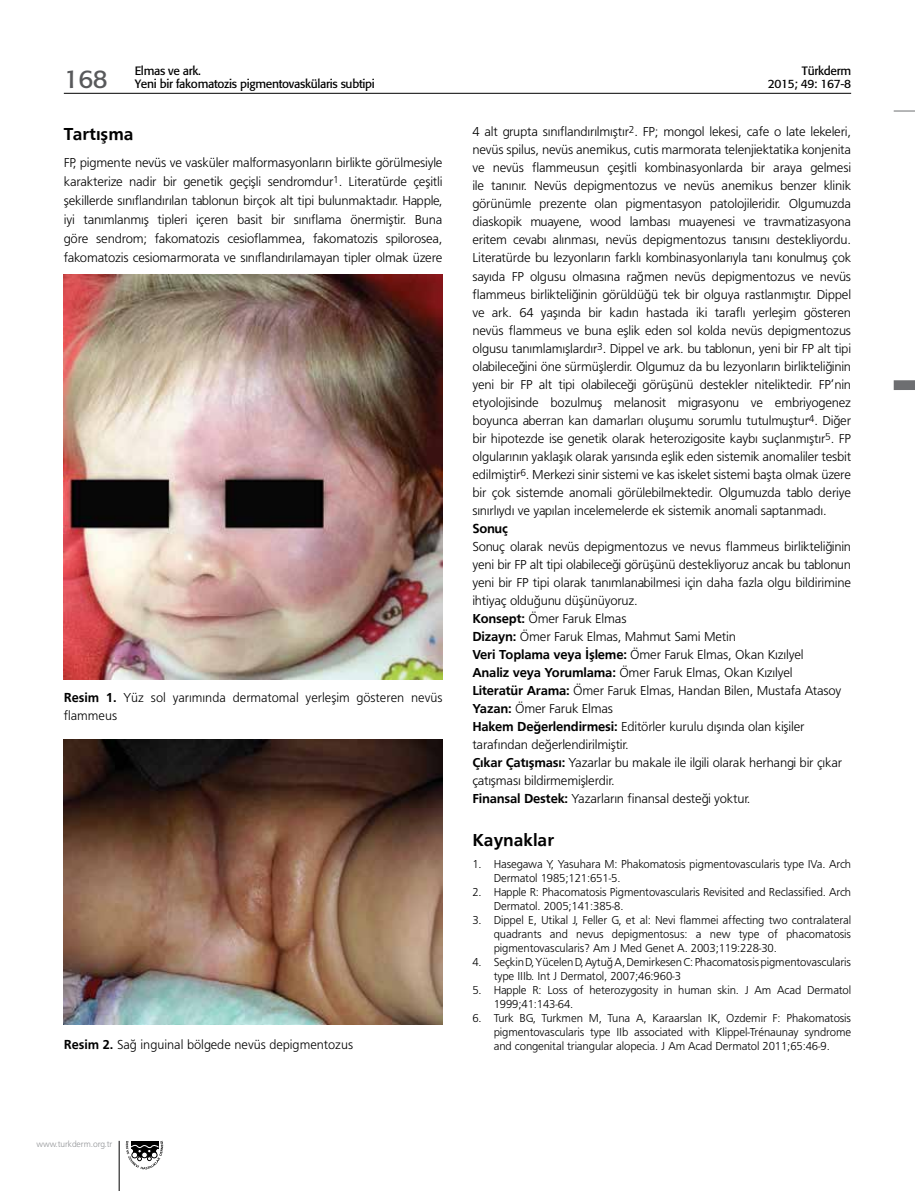
<style>
.page{position:relative;width:915px;height:1191px;background:#fff}
.page>*{position:absolute;margin:0;border:0;box-sizing:border-box;transform-origin:0 0}
.t1{font:25.5px "Formata Tr";color:#58595b}
.t2{font:18px "Frugal Bold Tr";color:#000}
.t3{font:13.5px/18px "Frugal Normal Tr";letter-spacing:-.015em;color:#000;text-align:justify}
.t4{font:13.5px "Frugal Bold Tr";letter-spacing:-.015em;color:#000}
.t5{font:12px/14px "Frugal Normal Tr";letter-spacing:-.01em;color:#000}
.t6{font:12px/12.8px "Formata Tr";letter-spacing:-.025em;color:#000;text-align:right}
.t7{font:9px "Frugal Normal Tr";letter-spacing:-.01em;color:#939598}
.s1{font-family:"Frugal Bold Tr"}
</style>
<div class="page">
<svg style="left:126px;top:1140px;width:37px;height:29px"></svg>
<hr style="left:119px;top:1140px;width:1px;height:51px;background:#000">
<hr style="left:64px;top:93px;width:786px;height:1px;background:#000">
<img style="left:64px;top:275px;width:378px;height:405px">
<img style="left:64px;top:739px;width:378px;height:286px">
<svg style="left:893px;top:111px;width:21px;height:1px"></svg>
<svg style="left:893px;top:380px;width:21px;height:10px"></svg>
<p class="t6" style="left:135px;top:65px;width:241px;text-align:left">Elmas ve ark.<br>Yeni bir fakomatozis pigmentovaskülaris subtipi</p>
<h1 class="t1" style="left:64px;top:64px;width:45px">168</h1>
<h2 class="t2" style="left:64px;top:123px;width:71px">Tartışma</h2>
<p class="t3" style="left:64px;top:153px;width:380px;line-height:18.9px">FP, pigmente nevüs ve vasküler malformasyonların birlikte görülmesiyle karakterize nadir bir genetik geçişli sendromdur<sup>1</sup>. Literatürde çeşitli şekillerde sınıflandırılan tablonun birçok alt tipi bulunmaktadır. Happle, iyi tanımlanmış tipleri içeren basit bir sınıflama önermiştir. Buna göre sendrom; fakomatozis cesioflammea, fakomatozis spilorosea, fakomatozis cesiomarmorata ve sınıflandırılamayan tipler olmak üzere</p>
<p class="t3" style="left:64px;top:688px;width:380px"><span class="s1">Resim 1.</span> Yüz sol yarımında dermatomal yerleşim gösteren nevüs flammeus</p>
<p class="t3" style="left:64px;top:1035px;width:291px"><span class="s1">Resim 2.</span> Sağ inguinal bölgede nevüs depigmentozus</p>
<p class="t6" style="left:767px;top:65px;width:85px">Türkderm<br>2015; 49: 167-8</p>
<p class="t3" style="left:472px;top:123px;width:380px">4 alt grupta sınıflandırılmıştır<sup>2</sup>. FP; mongol lekesi, cafe o late lekeleri, nevüs spilus, nevüs anemikus, cutis marmorata telenjiektatika konjenita ve nevüs flammeusun çeşitli kombinasyonlarda bir araya gelmesi ile tanınır. Nevüs depigmentozus ve nevüs anemikus benzer klinik görünümle prezente olan pigmentasyon patolojileridir. Olgumuzda diaskopik muayene, wood lambası muayenesi ve travmatizasyona eritem cevabı alınması, nevüs depigmentozus tanısını destekliyordu.<br>Literatürde bu lezyonların farklı kombinasyonlarıyla tanı konulmuş çok sayıda FP olgusu olmasına rağmen nevüs depigmentozus ve nevüs flammeus birlikteliğinin görüldüğü tek bir olguya rastlanmıştır. Dippel ve ark. 64 yaşında bir kadın hastada iki taraflı yerleşim gösteren nevüs flammeus ve buna eşlik eden sol kolda nevüs depigmentozus olgusu tanımlamışlardır<sup>3</sup>. Dippel ve ark. bu tablonun, yeni bir FP alt tipi olabileceğini öne sürmüşlerdir. Olgumuz da bu lezyonların birlikteliğinin yeni bir FP alt tipi olabileceği görüşünü destekler niteliktedir. FP’nin etyolojisinde bozulmuş melanosit migrasyonu ve embriyogenez boyunca aberran kan damarları oluşumu sorumlu tutulmuştur<sup>4</sup>. Diğer bir hipotezde ise genetik olarak heterozigosite kaybı suçlanmıştır<sup>5</sup>. FP olgularının yaklaşık olarak yarısında eşlik eden sistemik anomaliler tesbit edilmiştir<sup>6</sup>. Merkezi sinir sistemi ve kas iskelet sistemi başta olmak üzere bir çok sistemde anomali görülebilmektedir. Olgumuzda tablo deriye sınırlıydı ve yapılan incelemelerde ek sistemik anomali saptanmadı.</p>
<p class="t4" style="left:472px;top:520px;width:37px">Sonuç</p>
<p class="t3" style="left:472px;top:537px;width:380px;text-align:left">Sonuç olarak nevüs depigmentozus ve nevus flammeus birlikteliğinin yeni bir FP alt tipi olabileceği görüşünü destekliyoruz ancak bu tablonun yeni bir FP tipi olarak tanımlanabilmesi için daha fazla olgu bildirimine ihtiyaç olduğunu düşünüyoruz.<br><span class="s1">Konsept:</span> Ömer Faruk Elmas<br><span class="s1">Dizayn:</span> Ömer Faruk Elmas, Mahmut Sami Metin<br><span class="s1">Veri Toplama veya İşleme:</span> Ömer Faruk Elmas, Okan Kızılyel<br><span class="s1">Analiz veya Yorumlama:</span> Ömer Faruk Elmas, Okan Kızılyel<br><span class="s1">Literatür Arama:</span> Ömer Faruk Elmas, Handan Bilen, Mustafa Atasoy <span class="s1">Yazan:</span> Ömer Faruk Elmas<br><span class="s1">Hakem Değerlendirmesi:</span> Editörler kurulu dışında olan kişiler tarafından değerlendirilmiştir.<br><span class="s1">Çıkar Çatışması:</span> Yazarlar bu makale ile ilgili olarak herhangi bir çıkar çatışması bildirmemişlerdir.<br><span class="s1">Finansal Destek:</span> Yazarların finansal desteği yoktur.</p>
<h2 class="t2" style="left:472px;top:829px;width:83px">Kaynaklar</h2>
<p class="t5" style="left:493px;top:857px;width:359px;text-indent:-21px">1. Hasegawa Y, Yasuhara M: Phakomatosis pigmentovascularis type IVa. Arch<br>Dermatol 1985;121:651-5.</p>
<p class="t5" style="left:493px;top:885px;width:359px;text-indent:-21px">2. Happle R: Phacomatosis Pigmentovascularis Revisited and Reclassified. Arch<br>Dermatol. 2005;141:385-8.</p>
<p class="t5" style="left:493px;top:913px;width:359px;text-align:justify;text-indent:-21px">3. Dippel E, Utikal J, Feller G, et al: Nevi flammei affecting two contralateral quadrants and nevus depigmentosus: a new type of phacomatosis pigmentovascularis? Am J Med Genet A. 2003;119:228-30.</p>
<p class="t5" style="left:493px;top:955px;width:359px;text-indent:-21px">4. Seçkin D, Yücelen D, Aytuğ A, Demirkesen C: Phacomatosis pigmentovascularis type IIIb. Int J Dermatol, 2007;46:960-3</p>
<p class="t5" style="left:493px;top:983px;width:359px;text-indent:-21px">5. Happle R: Loss of heterozygosity in human skin. J Am Acad Dermatol<br>1999;41:143-64.</p>
<p class="t5" style="left:493px;top:1010px;width:359px;text-align:justify;text-indent:-21px">6. Turk BG, Turkmen M, Tuna A, Karaarslan IK, Ozdemir F: Phakomatosis pigmentovascularis type IIb associated with Klippel-Trénaunay syndrome and congenital triangular alopecia. J Am Acad Dermatol 2011;65:46-9.</p>
<p class="t7" style="left:37px;top:1139px;width:77px">www.turkderm.org.tr</p>
</div>
